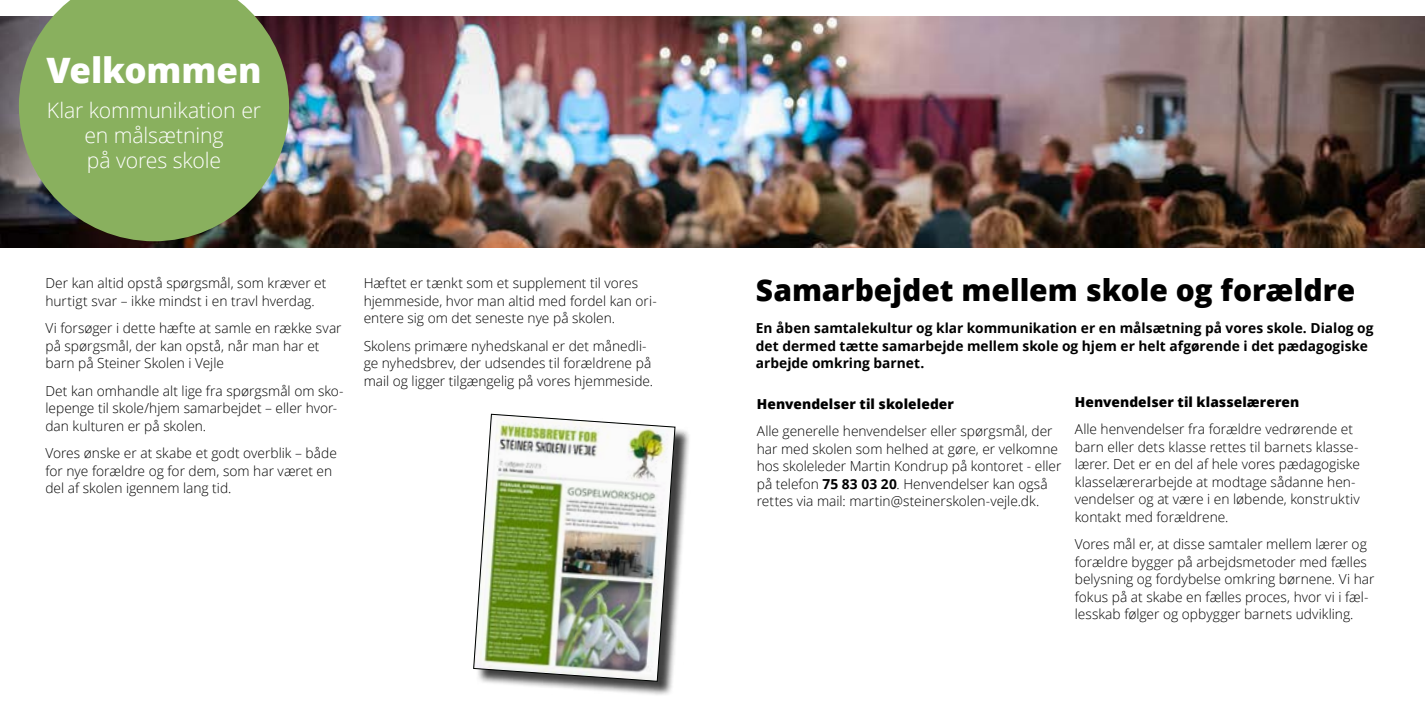
<style>
.page{position:relative;width:1425px;height:713px;background:#fff}
.page>*{position:absolute;margin:0;border:0;box-sizing:border-box;transform-origin:0 0}
.t1{font:800 35px "Open Sans";letter-spacing:-.005em;color:#fff}
.t2{font:800 30px "Open Sans";color:#000}
.t3{font:300 21.25px/25px "Open Sans";letter-spacing:-.01em;color:#fff;text-align:center}
.t4{font:300 13.75px/17.5px "Open Sans";color:#000}
.t5{font:700 13.75px/17.5px "Open Sans";color:#000}
.t6{font:800 13.75px "Open Sans";letter-spacing:.005em;color:#000}
.s1{font-weight:700}
</style>
<div class="page">
<img style="left:0;top:16px;width:1425px;height:231px">
<svg style="left:19px;top:0;width:270px;height:241px;fill:#89b05e"></svg>
<div style="left:476px;top:416px;width:215px;height:280px;background:#000;opacity:.75"></div>
<img style="left:473px;top:414px;width:202px;height:267px">
<h1 class="t1" style="left:46px;top:44px;width:216px">Velkommen</h1>
<h3 class="t3" style="left:47px;top:97px;width:216px">Klar kommunikation er en målsætning<br>på vores skole</h3>
<p class="t4" style="left:45px;top:274px;width:283px">Der kan altid opstå spørgsmål, som kræver et hurtigt svar – ikke mindst i en travl hverdag.</p>
<p class="t4" style="left:45px;top:319px;width:298px">Vi forsøger i dette hæfte at samle en række svar på spørgsmål, der kan opstå, når man har et barn på Steiner Skolen i Vejle</p>
<p class="t4" style="left:45px;top:381px;width:300px">Det kan omhandle alt lige fra spørgsmål om sko&shy;lepenge til skole/hjem samarbejdet – eller hvor&shy;dan kulturen er på skolen.</p>
<p class="t4" style="left:45px;top:444px;width:293px">Vores ønske er at skabe et godt overblik – både for nye forældre og for dem, som har været en del af skolen igennem lang tid.</p>
<p class="t4" style="left:364px;top:274px;width:295px">Hæftet er tænkt som et supplement til vores hjemmeside, hvor man altid med fordel kan ori&shy;entere sig om det seneste nye på skolen.</p>
<p class="t4" style="left:364px;top:336px;width:291px">Skolens primære nyhedskanal er det månedli&shy;ge nyhedsbrev, der udsendes til forældrene på mail og ligger tilgængelig på vores hjemmeside.</p>
<h2 class="t2" style="left:756px;top:267px;width:601px">Samarbejdet mellem skole og forældre</h2>
<p class="t5" style="left:756px;top:319px;width:619px">En åben samtalekultur og klar kommunikation er en målsætning på vores skole. Dialog og det dermed tætte samarbejde mellem skole og hjem er helt afgørende i det pædagogiske arbejde omkring barnet.</p>
<p class="t6" style="left:757px;top:393px;width:199px">Henvendelser til skoleleder</p>
<p class="t4" style="left:757px;top:422px;width:306px">Alle generelle henvendelser eller spørgsmål, der har med skolen som helhed at gøre, er velkomne hos skoleleder Martin Kondrup på kontoret - eller på telefon <span class="s1">75 83 03 20</span>. Henvendelser kan også rettes via mail: martin@steinerskolen-vejle.dk.</p>
<p class="t6" style="left:1075px;top:391px;width:226px">Henvendelser til klasselæreren</p>
<p class="t4" style="left:1075px;top:420px;width:287px">Alle henvendelser fra forældre vedrørende et barn eller dets klasse rettes til barnets klasse&shy;lærer. Det er en del af hele vores pædagogiske klasselærerarbejde at modtage sådanne hen&shy;vendelser og at være i en løbende, konstruktiv kontakt med forældrene.</p>
<p class="t4" style="left:1075px;top:535px;width:301px">Vores mål er, at disse samtaler mellem lærer og forældre bygger på arbejdsmetoder med fælles belysning og fordybelse omkring børnene. Vi har fokus på at skabe en fælles proces, hvor vi i fæl&shy;lesskab følger og opbygger barnets udvikling.</p>
</div>
